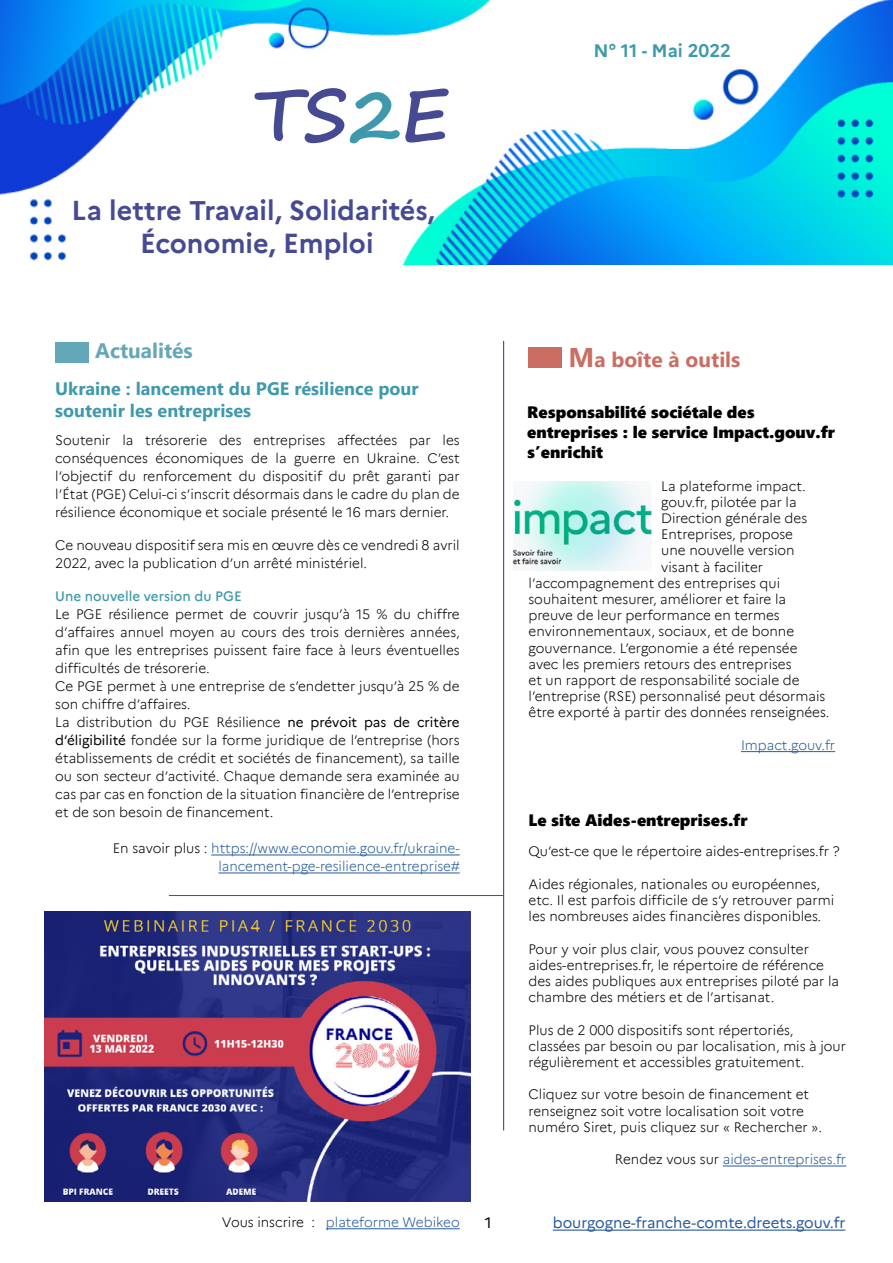
<style>
.page{position:relative;width:893px;height:1263px;background:#fff}
.page>*{position:absolute;margin:0;border:0;box-sizing:border-box;transform-origin:0 0}
.t1{font:700 72px "Segoe Print";color:#464a92}
.t2{font:700 27px/32.4px "Marianne";color:#464a92;text-align:center}
.t3{font:700 21px "Segoe UI";color:#ca6e64}
.t4{font:700 21px "Segoe UI";color:#64a7b9}
.t5{font:700 18px/21.6px "Segoe UI";color:#3e99ad}
.t6{font:700 18px "Marianne";color:#3e99ad}
.t7{font:16.5px/19.8px "Segoe UI Black";color:#000}
.t8{font:15px "Marianne";color:#275b9b}
.t9{font:15px "Marianne";color:#000}
.t10{font:300 13.5px/18px "Marianne";color:#000}
.t11{font:300 13.5px/18px "Marianne";color:#275b9b;text-align:right}
.t12{font:500 13.5px "Marianne";color:#3e99ad}
.s1{color:#3e99ad}
.s2{font-weight:400}
.s3{color:#000}
.s4{font-size:27px}
</style>
<div class="page">
<img style="left:0;top:0;width:893px;height:264px">
<div style="left:145px;top:116px;width:322px;height:42px;background:#fff"></div>
<div style="left:108px;top:172px;width:285px;height:66px;background:#fff"></div>
<div style="left:376px;top:85px;width:95px;height:82px;background:#fff"></div>
<div style="left:529px;top:347px;width:33px;height:21px;background:#ca6e64"></div>
<hr style="left:503px;top:341px;width:1px;height:789px;background:#464a92">
<hr style="left:211px;top:855px;width:249px;height:1px;background:#275b9b">
<hr style="left:218px;top:873px;width:242px;height:1px;background:#275b9b">
<hr style="left:741px;top:751px;width:94px;height:1px;background:#275b9b">
<hr style="left:723px;top:1166px;width:123px;height:1px;background:#275b9b">
<div style="left:55px;top:342px;width:34px;height:21px;background:#64a7b9"></div>
<img style="left:513px;top:481px;width:139px;height:89px">
<hr style="left:553px;top:1229px;width:292px;height:2px;background:#275b9b">
<img style="left:45px;top:911px;width:425px;height:291px">
<hr style="left:169px;top:895px;width:335px;height:1px;background:#464a92">
<hr style="left:326px;top:1228px;width:134px;height:1px;background:#275b9b">
<h1 class="t1" style="left:254px;top:48px;width:197px">TS<span class="s1">2</span>E</h1>
<h2 class="t2" style="left:71px;top:192px;width:365px">La lettre Travail, Solidarités,<br>Économie, Emploi</h2>
<h3 class="t4" style="left:95px;top:330px;width:99px">Actualités</h3>
<h3 class="t5" style="left:55px;top:377px;width:365px">Ukraine : lancement du PGE résilience pour soutenir les entreprises</h3>
<p class="t10" style="left:55px;top:430px;width:406px;text-align:justify">Soutenir la trésorerie des entreprises affectées par les conséquences économiques de la guerre en Ukraine. C’est l’objectif du renforcement du dispositif du prêt garanti par l’État (PGE) Celui-ci s’inscrit désormais dans le cadre du plan de résilience économique et sociale présenté le 16 mars dernier.</p>
<p class="t10" style="left:55px;top:535px;width:406px">Ce nouveau dispositif sera mis en œuvre dès ce vendredi 8 avril<br>2022, avec la publication d’un arrêté ministériel.</p>
<p class="t12" style="left:55px;top:586px;width:188px">Une nouvelle version du PGE</p>
<p class="t10" style="left:55px;top:604px;width:406px">Le PGE résilience permet de couvrir jusqu’à 15 % du chiffre d’affaires annuel moyen au cours des trois dernières années, afin que les entreprises puissent faire face à leurs éventuelles difficultés de trésorerie.<br>Ce PGE permet à une entreprise de s’endetter jusqu’à 25 % de son chiffre d’affaires.<br>La distribution du PGE Résilience <span class="s2">ne prévoit pas de critère d’éligibilité</span> fondée sur la forme juridique de l’entreprise (hors établissements de crédit et sociétés de financement), sa taille ou son secteur d’activité. Chaque demande sera examinée au cas par cas en fonction de la situation financière de l’entreprise et de son besoin de financement.</p>
<p class="t11" style="left:113px;top:838px;width:348px"><span class="s3">En savoir plus :</span> https://www.economie.gouv.fr/ukraine&shy;lancement-pge-resilience-entreprise#</p>
<h3 class="t6" style="left:594px;top:36px;width:139px">N° 11 - Mai 2022</h3>
<h3 class="t3" style="left:568px;top:340px;width:173px"><span class="s4">M</span>a boîte à outils</h3>
<p class="t7" style="left:527px;top:401px;width:309px">Responsabilité sociétale des entreprises : le service Impact.gouv.fr s’enrichit</p>
<p class="t10" style="left:661px;top:476px;width:146px">La plateforme impact.</p>
<p class="t10" style="left:661px;top:492px;width:137px">gouv.fr, pilotée par la</p>
<p class="t10" style="left:661px;top:508px;width:147px">Direction générale des</p>
<p class="t10" style="left:661px;top:524px;width:133px">Entreprises, propose</p>
<p class="t10" style="left:661px;top:541px;width:135px">une nouvelle version</p>
<p class="t10" style="left:661px;top:557px;width:103px">visant à faciliter</p>
<p class="t10" style="left:529px;top:573px;width:253px">l’accompagnement des entreprises qui</p>
<p class="t10" style="left:529px;top:589px;width:259px">souhaitent mesurer, améliorer et faire la</p>
<p class="t10" style="left:529px;top:605px;width:253px">preuve de leur performance en termes</p>
<p class="t10" style="left:529px;top:622px;width:267px">environnementaux, sociaux, et de bonne</p>
<p class="t10" style="left:529px;top:638px;width:270px">gouvernance. L’ergonomie a été repensée</p>
<p class="t10" style="left:529px;top:654px;width:265px">avec les premiers retours des entreprises</p>
<p class="t10" style="left:529px;top:670px;width:273px">et un rapport de responsabilité sociale de</p>
<p class="t10" style="left:529px;top:686px;width:298px">l’entreprise (RSE) personnalisé peut désormais</p>
<p class="t10" style="left:529px;top:703px;width:302px">être exporté à partir des données renseignées.</p>
<p class="t11" style="left:741px;top:735px;width:96px">Impact.gouv.fr</p>
<p class="t7" style="left:529px;top:809px;width:221px">Le site Aides-entreprises.fr</p>
<p class="t10" style="left:529px;top:841px;width:312px">Qu’est-ce que le répertoire aides-entreprises.fr ?</p>
<p class="t10" style="left:529px;top:875px;width:307px;line-height:16.2px">Aides régionales, nationales ou européennes, etc. Il est parfois difficile de s’y retrouver parmi les nombreuses aides financières disponibles.</p>
<p class="t10" style="left:529px;top:940px;width:312px;line-height:16.2px">Pour y voir plus clair, vous pouvez consulter aides-entreprises.fr, le répertoire de référence des aides publiques aux entreprises piloté par la chambre des métiers et de l’artisanat.</p>
<p class="t10" style="left:529px;top:1021px;width:319px;line-height:16.2px">Plus de 2 000 dispositifs sont répertoriés, classées par besoin ou par localisation, mis à jour régulièrement et accessibles gratuitement.</p>
<p class="t10" style="left:529px;top:1085px;width:295px;line-height:16.2px">Cliquez sur votre besoin de financement et renseignez soit votre localisation soit votre numéro Siret, puis cliquez sur « Rechercher ».</p>
<p class="t11" style="left:615px;top:1149px;width:233px"><span class="s3">Rendez vous sur</span> aides-entreprises.fr</p>
<p class="t11" style="left:222px;top:1212px;width:239px"><span class="s3">Vous inscrire :</span> plateforme Webikeo</p>
<p class="t9" style="left:485px;top:1211px;width:8px">1</p>
<p class="t8" style="left:553px;top:1211px;width:294px">bourgogne-franche-comte.dreets.gouv.fr</p>
</div>
